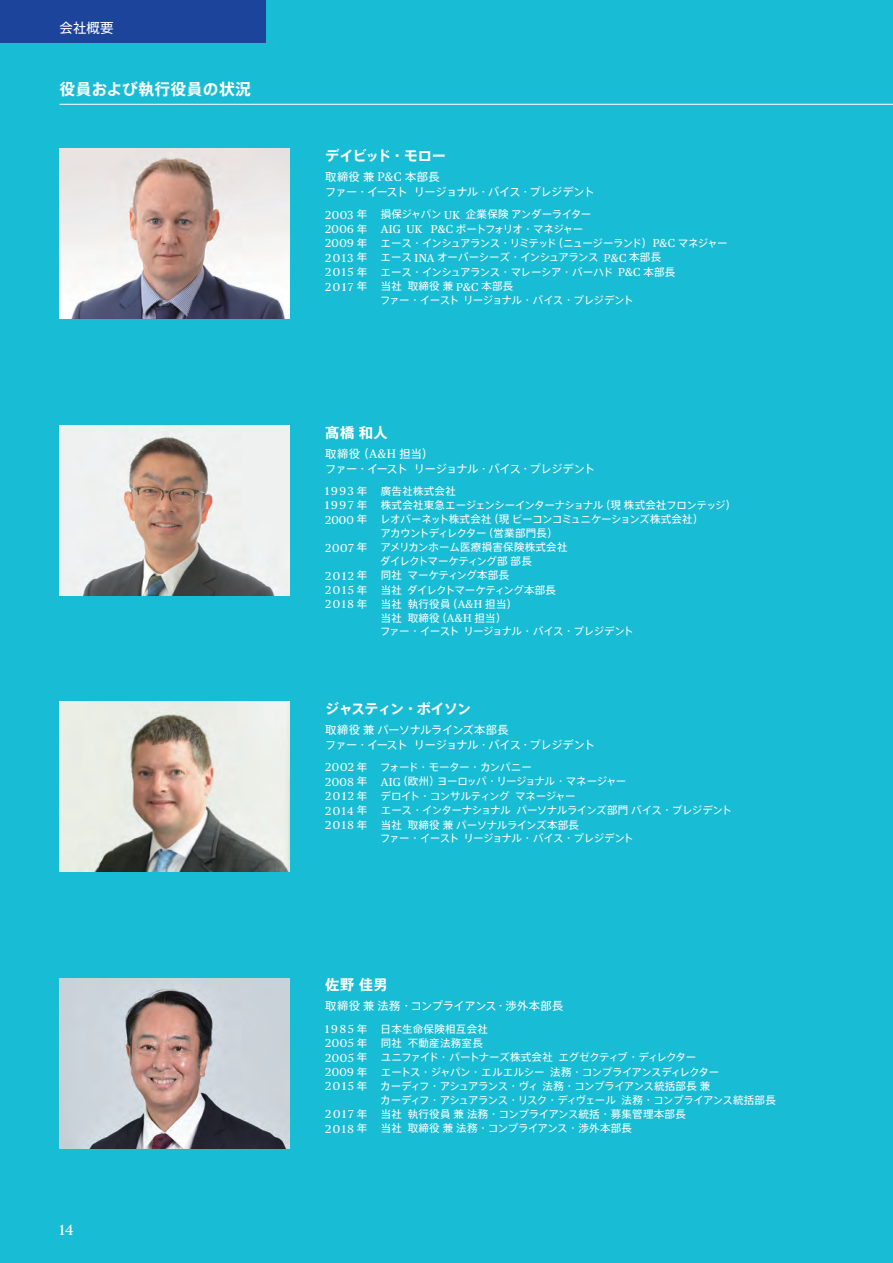
<style>
.page{position:relative;width:893px;height:1263px;background:#18bdd5}
.page>*{position:absolute;margin:0;border:0;box-sizing:border-box;transform-origin:0 0}
.t1{font:15.75px "Axis Basic Pro N B";letter-spacing:.025em;color:#fff}
.t2{font:14.85px "Chubb Publico Text";color:#fff}
.t3{font:14.25px "Axis Basic Pro N B";letter-spacing:-.045em;color:#fff}
.t4{font:13.5px "Axis Basic Pro N R";color:#fff}
.t5{font:11.55px "Chubb Publico Text";letter-spacing:.14em;color:#fff}
.t6{font:11.25px/15px "Axis Basic Pro N R";letter-spacing:-.04em;color:#fff}
.t7{font:11.25px "Axis Basic Pro N R";letter-spacing:.03em;color:#fff}
.t8{font:10.5px/14.4px "Axis Basic Pro N R";letter-spacing:-.045em;color:#fff}
.t9{font:10.5px "Axis Basic Pro N R";letter-spacing:.025em;color:#fff}
.t10{font:10.5px/13.5px "Axis Basic Pro N R";letter-spacing:-.025em;color:#fff}
.t11{font:10.5px "Axis Basic Pro N R";letter-spacing:-.065em;color:#fff}
.t12{font:10.5px "Axis Basic Pro N R";letter-spacing:-.07em;color:#fff}
.t13{font:10.5px "Axis Basic Pro N R";letter-spacing:-.01em;color:#fff}
.s1{font-family:"Chubb Publico Text";font-size:12.3px}
.s2{font-family:"Axis Basic Pro N R";font-size:10.5px}
.s3{font-family:"Chubb Publico Text";font-size:11.55px}
</style>
<div class="page">
<hr style="left:60px;top:104px;width:833px;height:1px;background:#fff">
<img style="left:60px;top:425px;width:229px;height:170px">
<img style="left:60px;top:978px;width:229px;height:170px">
<img style="left:60px;top:702px;width:229px;height:170px">
<img style="left:59px;top:149px;width:230px;height:170px">
<div style="left:0;top:0;width:266px;height:43px;background:#1d449b"></div>
<p class="t4" style="left:60px;top:18px;width:55px">会社概要</p>
<h1 class="t1" style="left:60px;top:77px;width:193px">役員および執行役員の状況</h1>
<h2 class="t2" style="left:60px;top:1219px;width:16px">14</h2>
<h3 class="t3" style="left:325px;top:145px;width:123px">デイビッド・モロー</h3>
<p class="t6" style="left:325px;top:169px;width:271px">取締役兼 <span class="s1">P&amp;C</span> 本部長<br>ファー・イースト リージョナル・バイス・プレジデント</p>
<p class="t5" style="left:325px;top:206px;width:43px">2003 <span class="s2">年</span></p>
<p class="t8" style="left:325px;top:206px;width:268px;text-indent:56px">損保ジャパン <span class="s3">UK</span> 企業保険アンダーライター<br><span class="s3">2006</span> 年 <span class="s3">AIG UK P&amp;C</span> ポートフォリオ・マネジャー</p>
<p class="t5" style="left:325px;top:235px;width:43px">2009 <span class="s2">年</span></p>
<p class="t12" style="left:381px;top:235px;width:349px">エース・インシュアランス・リミテッド（ニュージーランド）<span class="s3">P&amp;C</span> マネジャー</p>
<p class="t5" style="left:325px;top:249px;width:43px">2013 <span class="s2">年</span></p>
<p class="t10" style="left:381px;top:250px;width:282px">エース <span class="s3">INA</span> オーバーシーズ・インシュアランス <span class="s3">P&amp;C</span> 本部長</p>
<p class="t5" style="left:325px;top:263px;width:43px">2015 <span class="s2">年</span></p>
<p class="t8" style="left:381px;top:264px;width:296px">エース・インシュアランス・マレーシア・バーハド <span class="s3">P&amp;C</span> 本部長</p>
<p class="t5" style="left:325px;top:278px;width:43px">2017 <span class="s2">年</span></p>
<p class="t8" style="left:380px;top:279px;width:255px;line-height:13.5px">当社 取締役兼 <span class="s3">P&amp;C</span> 本部長<br>ファー・イースト リージョナル・バイス・プレジデント</p>
<h3 class="t3" style="left:325px;top:421px;width:64px">髙橋和人</h3>
<p class="t6" style="left:325px;top:445px;width:271px">取締役（<span class="s1">A&amp;H</span> 担当）<br>ファー・イースト リージョナル・バイス・プレジデント</p>
<p class="t5" style="left:325px;top:482px;width:43px">1993 <span class="s2">年</span></p>
<p class="t9" style="left:381px;top:483px;width:77px">廣告社株式会社</p>
<p class="t5" style="left:325px;top:497px;width:43px">1997 <span class="s2">年</span></p>
<p class="t8" style="left:381px;top:497px;width:357px">株式会社東急エージェンシーインターナショナル（現株式会社フロンテッジ）</p>
<p class="t8" style="left:325px;top:512px;width:380px"><span class="s3">2000</span> 年 レオバーネット株式会社（現ビーコンコミュニケーションズ株式会社）</p>
<p class="t8" style="left:380px;top:525px;width:179px">アカウントディレクター（営業部門長）</p>
<p class="t9" style="left:325px;top:540px;width:244px"><span class="s3">2007</span> 年 アメリカンホーム医療損害保険株式会社</p>
<p class="t8" style="left:380px;top:553px;width:153px">ダイレクトマーケティング部部長</p>
<p class="t5" style="left:325px;top:567px;width:43px">2012 <span class="s2">年</span></p>
<p class="t13" style="left:381px;top:567px;width:130px">同社 マーケティング本部長</p>
<p class="t5" style="left:325px;top:581px;width:43px">2015 <span class="s2">年</span></p>
<p class="t8" style="left:381px;top:582px;width:177px">当社 ダイレクトマーケティング本部長</p>
<p class="t5" style="left:325px;top:596px;width:43px">2018 <span class="s2">年</span></p>
<p class="t10" style="left:380px;top:597px;width:255px">当社 執行役員（<span class="s3">A&amp;H</span> 担当）<br>当社 取締役（<span class="s3">A&amp;H</span> 担当）<br>ファー・イースト リージョナル・バイス・プレジデント</p>
<h3 class="t3" style="left:325px;top:698px;width:148px">ジャスティン・ボイソン</h3>
<p class="t6" style="left:325px;top:721px;width:271px">取締役兼パーソナルラインズ本部長<br>ファー・イースト リージョナル・バイス・プレジデント</p>
<p class="t8" style="left:325px;top:759px;width:303px"><span class="s3">2002</span> 年 フォード・モーター・カンパニー<br><span class="s3">2008</span> 年 <span class="s3">AIG</span>（欧州）ヨーロッパ・リージョナル・マネージャー</p>
<p class="t5" style="left:325px;top:787px;width:43px">2012 <span class="s2">年</span></p>
<p class="t8" style="left:380px;top:788px;width:197px">デロイト・コンサルティング マネージャー</p>
<p class="t5" style="left:325px;top:802px;width:43px">2014 <span class="s2">年</span></p>
<p class="t8" style="left:381px;top:802px;width:353px">エース・インターナショナル パーソナルラインズ部門バイス・プレジデント</p>
<p class="t5" style="left:325px;top:816px;width:43px">2018 <span class="s2">年</span></p>
<p class="t8" style="left:380px;top:817px;width:255px;line-height:13.5px">当社 取締役兼パーソナルラインズ本部長<br>ファー・イースト リージョナル・バイス・プレジデント</p>
<h3 class="t3" style="left:325px;top:974px;width:64px">佐野佳男</h3>
<p class="t7" style="left:325px;top:998px;width:239px">取締役兼法務・コンプライアンス・渉外本部長</p>
<p class="t5" style="left:325px;top:1020px;width:43px">1985 <span class="s2">年</span></p>
<p class="t9" style="left:381px;top:1021px;width:109px">日本生命保険相互会社</p>
<p class="t5" style="left:325px;top:1034px;width:43px">2005 <span class="s2">年</span></p>
<p class="t9" style="left:381px;top:1035px;width:104px">同社 不動産法務室長</p>
<p class="t5" style="left:325px;top:1049px;width:43px">2005 <span class="s2">年</span></p>
<p class="t8" style="left:381px;top:1049px;width:317px">ユニファイド・パートナーズ株式会社 エグゼクティブ・ディレクター</p>
<p class="t5" style="left:325px;top:1063px;width:43px">2009 <span class="s2">年</span></p>
<p class="t8" style="left:381px;top:1064px;width:340px">エートス・ジャパン・エルエルシー 法務・コンプライアンスディレクター</p>
<p class="t8" style="left:325px;top:1078px;width:387px"><span class="s3">2 0 15</span> 年 カーディフ・アシュアランス・ヴィ 法務・コンプライアンス統括部長兼</p>
<p class="t11" style="left:380px;top:1092px;width:397px">カーディフ・アシュアランス・リスク・ディヴェール 法務・コンプライアンス統括部長</p>
<p class="t5" style="left:325px;top:1105px;width:43px">2017 <span class="s2">年</span></p>
<p class="t9" style="left:381px;top:1106px;width:307px">当社 執行役員兼法務・コンプライアンス統括・募集管理本部長</p>
<p class="t5" style="left:325px;top:1120px;width:43px">2018 <span class="s2">年</span></p>
<p class="t9" style="left:381px;top:1120px;width:253px">当社 取締役兼法務・コンプライアンス・渉外本部長</p>
</div>
